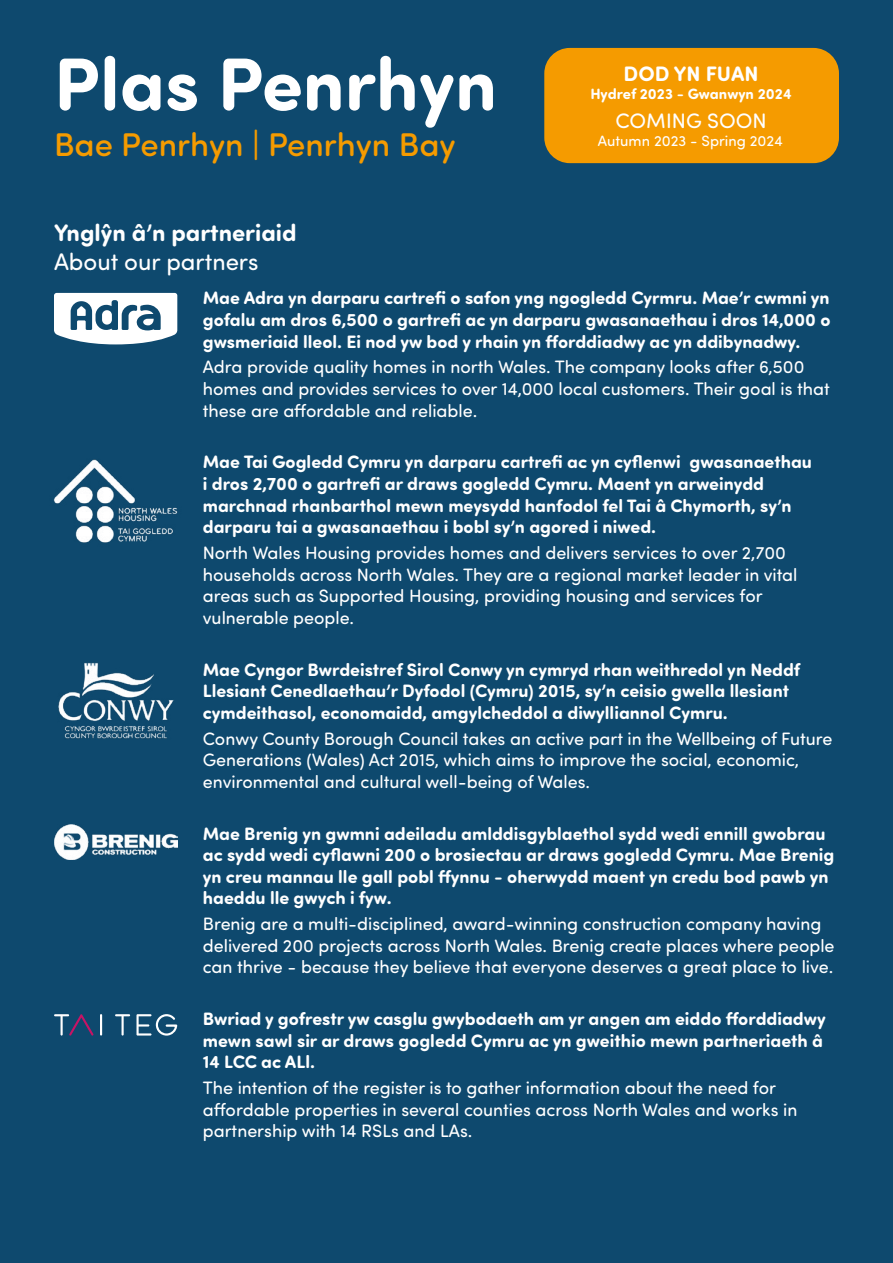
<style>
.page{position:relative;width:893px;height:1263px;background:#0e496e}
.page>*{position:absolute;margin:0;border:0;box-sizing:border-box;transform-origin:0 0}
.t1{font:700 75px "Sofia Pro Soft";color:#fff}
.t2{font:500 33px "Sofia Pro Soft";color:#f59b00}
.t3{font:700 24px "Sofia Pro Soft";color:#fff}
.t4{font:24px "Sofia Pro Soft";color:#fff}
.t5{font:21px "Sofia Pro Soft";color:#fff}
.t6{font:700 21px "Sofia Pro Soft";color:#fff}
.t7{font:700 18px/21.6px "Sofia Pro Soft";color:#fff}
.t8{font:18px/21.6px "Sofia Pro Soft";color:#fff}
.t9{font:700 15px "Sofia Pro Soft";color:#fff}
.t10{font:15px "Sofia Pro Soft";color:#fff}
</style>
<div class="page">
<img style="left:58px;top:662px;width:116px;height:77px">
<svg style="left:54px;top:293px;width:123px;height:51px"></svg>
<img style="left:53px;top:459px;width:125px;height:84px">
<img style="left:54px;top:825px;width:123px;height:34px">
<div style="left:544px;top:48px;width:295px;height:115px;background:#f59b00;border-radius:26px"></div>
<svg style="left:54px;top:1014px;width:123px;height:22px"></svg>
<h1 class="t1" style="left:54px;top:29px;width:445px">Plas Penrhyn</h1>
<h2 class="t2" style="left:54px;top:120px;width:403px">Bae Penrhyn | Penrhyn Bay</h2>
<p class="t6" style="left:623px;top:58px;width:137px">DOD YN FUAN</p>
<p class="t9" style="left:590px;top:82px;width:203px">Hydref 2023 - Gwanwyn 2024</p>
<p class="t5" style="left:615px;top:107px;width:153px">COMING SOON</p>
<p class="t10" style="left:598px;top:131px;width:186px">Autumn 2023 - Spring 2024</p>
<h3 class="t3" style="left:54px;top:215px;width:244px">Ynglŷn â’n partneriaid</h3>
<h3 class="t4" style="left:54px;top:245px;width:206px">About our partners</h3>
<p class="t7" style="left:203px;top:286px;width:629px;text-align:justify">Mae Adra yn darparu cartrefi o safon yng ngogledd Cyrmru. Mae’r cwmni yn gofalu am dros 6,500 o gartrefi ac yn darparu gwasanaethau i dros 14,000 o gwsmeriaid lleol. Ei nod yw bod y rhain yn fforddiadwy ac yn ddibynadwy.</p>
<p class="t8" style="left:203px;top:356px;width:628px">Adra provide quality homes in north Wales. The company looks after 6,500 homes and provides services to over 14,000 local customers. Their goal is that these are affordable and reliable.</p>
<p class="t7" style="left:203px;top:450px;width:611px">Mae Tai Gogledd Cymru yn darparu cartrefi ac yn cyflenwi gwasanaethau i dros 2,700 o gartrefi ar draws gogledd Cymru. Maent yn arweinydd marchnad rhanbarthol mewn meysydd hanfodol fel Tai â Chymorth, sy’n darparu tai a gwasanaethau i bobl sy’n agored i niwed.</p>
<p class="t8" style="left:203px;top:541px;width:596px">North Wales Housing provides homes and delivers services to over 2,700 households across North Wales. They are a regional market leader in vital areas such as Supported Housing, providing housing and services for vulnerable people.</p>
<p class="t7" style="left:203px;top:657px;width:599px">Mae Cyngor Bwrdeistref Sirol Conwy yn cymryd rhan weithredol yn Neddf<br>Llesiant Cenedlaethau’r Dyfodol (Cymru) 2015, sy’n ceisio gwella llesiant cymdeithasol, economaidd, amgylcheddol a diwylliannol Cymru.</p>
<p class="t8" style="left:203px;top:727px;width:631px">Conwy County Borough Council takes an active part in the Wellbeing of Future<br>Generations (Wales) Act 2015, which aims to improve the social, economic, environmental and cultural well-being of Wales.</p>
<p class="t7" style="left:203px;top:821px;width:633px">Mae Brenig yn gwmni adeiladu amlddisgyblaethol sydd wedi ennill gwobrau ac sydd wedi cyflawni 200 o brosiectau ar draws gogledd Cymru. Mae Brenig yn creu mannau lle gall pobl ffynnu - oherwydd maent yn credu bod pawb yn haeddu lle gwych i fyw.</p>
<p class="t8" style="left:203px;top:912px;width:633px">Brenig are a multi-disciplined, award-winning construction company having delivered 200 projects across North Wales. Brenig create places where people can thrive - because they believe that everyone deserves a great place to live.</p>
<p class="t7" style="left:203px;top:1007px;width:624px">Bwriad y gofrestr yw casglu gwybodaeth am yr angen am eiddo fforddiadwy mewn sawl sir ar draws gogledd Cymru ac yn gweithio mewn partneriaeth â<br>14 LCC ac ALl.</p>
<p class="t8" style="left:203px;top:1076px;width:596px">The intention of the register is to gather information about the need for affordable properties in several counties across North Wales and works in partnership with 14 RSLs and LAs.</p>
</div>
